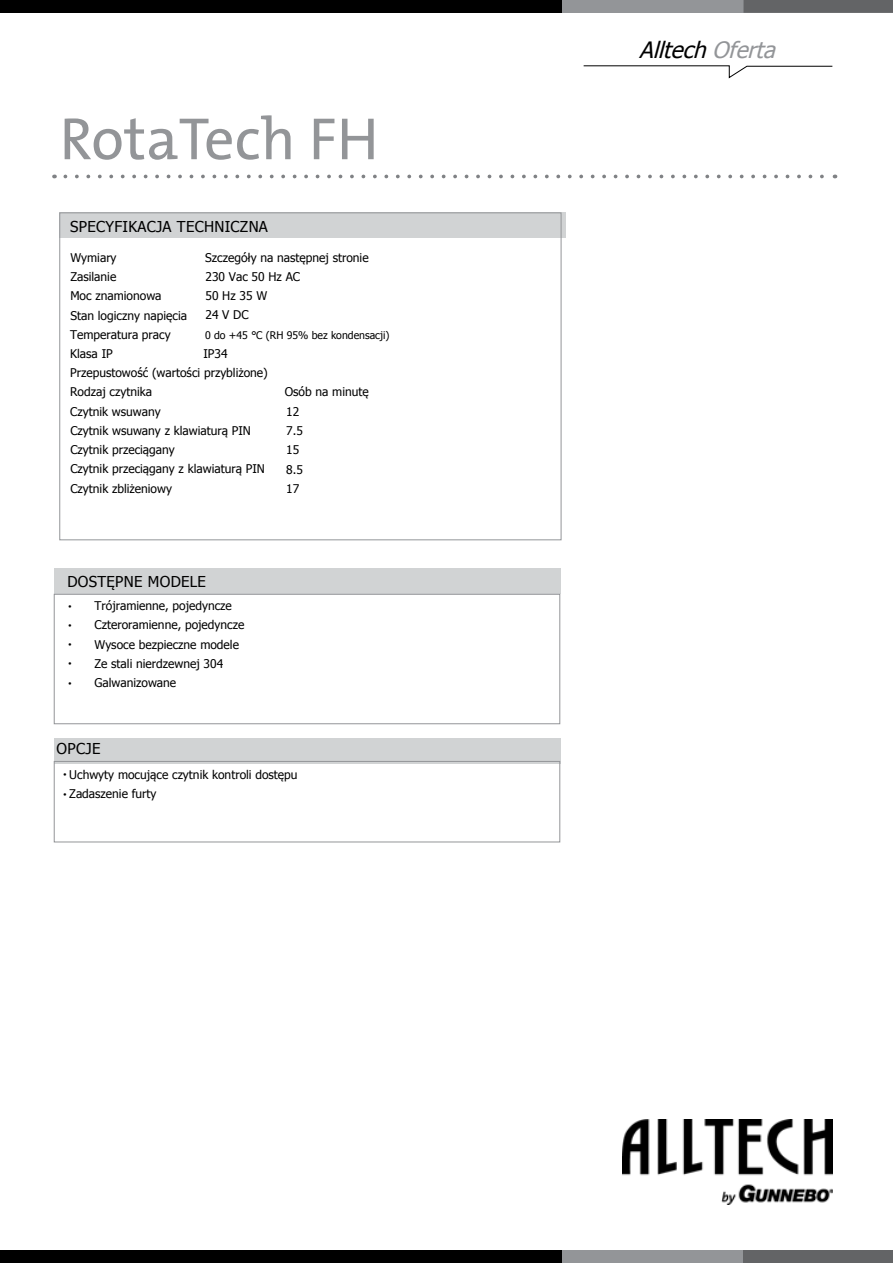
<style>
.page{position:relative;width:893px;height:1263px;background:#fff}
.page>*{position:absolute;margin:0;border:0;box-sizing:border-box;transform-origin:0 0}
.t1{font:60px "The Mix BCE W5 Pla";color:#939598}
.t2{font:italic 22.5px "Tahoma";color:#000}
.t3{font:15px "Tahoma";letter-spacing:.02em;color:#000}
.t4{font:12px/19.2px "Tahoma";color:#000}
.t5{font:10.5px "Tahoma";color:#000}
.s1{font-family:"The Sans BCE W3 Lig"}
.s2{color:#939598}
</style>
<div class="page">
<svg style="left:65px;top:175px;width:770px;height:3px"></svg>
<img style="left:622px;top:1119px;width:210px;height:85px">
<div style="left:60px;top:213px;width:506px;height:25px;background:#d1d3d4"></div>
<div style="left:54px;top:568px;width:506px;height:26px;background:#d1d3d4"></div>
<div style="left:54px;top:738px;width:506px;height:25px;background:#d1d3d4"></div>
<div style="left:60px;top:213px;width:501px;height:327px;border:1px solid #939598"></div>
<div style="left:54px;top:594px;width:506px;height:130px;border:1px solid #939598"></div>
<div style="left:54px;top:761px;width:506px;height:81px;border:1px solid #939598"></div>
<div style="left:0;top:1250px;width:893px;height:13px;background:#000"></div>
<div style="left:563px;top:1250px;width:330px;height:13px;background:#939598"></div>
<div style="left:744px;top:1250px;width:149px;height:13px;background:#636466"></div>
<div style="left:0;top:0;width:893px;height:13px;background:#000"></div>
<div style="left:563px;top:0;width:330px;height:13px;background:#939598"></div>
<div style="left:743px;top:0;width:150px;height:13px;background:#636466"></div>
<svg style="left:583px;top:65px;width:250px;height:14px"></svg>
<h1 class="t1" style="left:60px;top:100px;width:321px">RotaTech FH</h1>
<p class="t3" style="left:70px;top:216px;width:199px">SPECYFIKACJA TECHNICZNA</p>
<p class="t4" style="left:70px;top:248px;width:48px">Wymiary</p>
<p class="t4" style="left:205px;top:249px;width:165px">Szczegóły na następnej stronie</p>
<p class="t4" style="left:70px;top:268px;width:118px">Zasilanie<br>Moc znamionowa<br>Stan logiczny napięcia</p>
<p class="t4" style="left:205px;top:268px;width:96px">230 Vac 50 Hz AC<br>50 Hz 35 W<br>24 V DC</p>
<p class="t4" style="left:70px;top:326px;width:102px">Temperatura pracy</p>
<p class="t5" style="left:205px;top:328px;width:186px">0 do +45 °C (RH 95% bez kondensacji)</p>
<p class="t4" style="left:70px;top:345px;width:44px">Klasa IP</p>
<p class="t4" style="left:70px;top:345px;width:199px;text-indent:133px">IP34<br>Przepustowość (wartości przybliżone)<br>Rodzaj czytnika</p>
<p class="t4" style="left:285px;top:383px;width:86px">Osób na minutę</p>
<p class="t4" style="left:70px;top:403px;width:92px">Czytnik wsuwany</p>
<p class="t4" style="left:286px;top:403px;width:18px">12<br>7.5<br>15<br>8.5</p>
<p class="t4" style="left:70px;top:422px;width:196px">Czytnik wsuwany z klawiaturą PIN<br>Czytnik przeciągany<br>Czytnik przeciągany z klawiaturą PIN<br>Czytnik zbliżeniowy</p>
<p class="t4" style="left:286px;top:480px;width:15px">17</p>
<p class="t3" style="left:68px;top:571px;width:140px">DOSTĘPNE MODELE</p>
<p class="t4" style="left:68px;top:597px;width:166px"><span class="s1">•</span> Trójramienne, pojedyncze</p>
<p class="t4" style="left:68px;top:616px;width:178px"><span class="s1">•</span> Czteroramienne, pojedyncze</p>
<p class="t4" style="left:68px;top:635px;width:173px"><span class="s1">•</span> Wysoce bezpieczne modele</p>
<p class="t4" style="left:68px;top:654px;width:157px"><span class="s1">•</span> Ze stali nierdzewnej 304</p>
<p class="t4" style="left:68px;top:674px;width:110px"><span class="s1">•</span> Galwanizowane</p>
<p class="t3" style="left:57px;top:739px;width:45px">OPCJE</p>
<p class="t4" style="left:63px;top:765px;width:237px"><span class="s1">•</span> Uchwyty mocujące czytnik kontroli dostępu</p>
<p class="t4" style="left:63px;top:785px;width:96px"><span class="s1">•</span> Zadaszenie furty</p>
<h2 class="t2" style="left:639px;top:35px;width:146px">Alltech<span class="s2">Oferta</span></h2>
</div>
